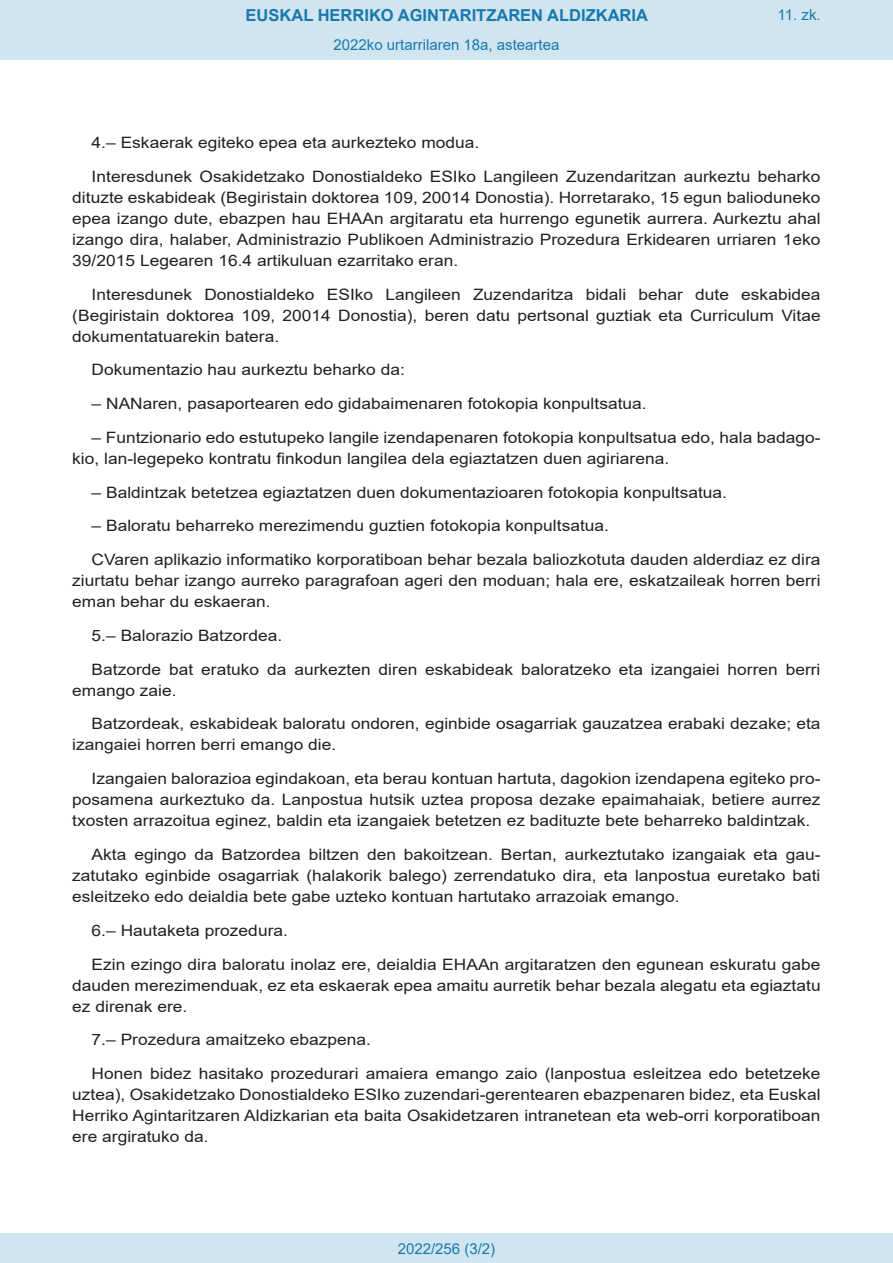
<style>
.page{position:relative;width:893px;height:1263px;background:#fff}
.page>*{position:absolute;margin:0;border:0;box-sizing:border-box;transform-origin:0 0}
.t1{font:700 16.5px "Arial";color:#1879ad}
.BOPVDetalle{font:15.6px/21px "Arial";color:#231f20;text-align:justify;scale:1.11 1}
.Paginacion_Centro{font:15px "Arial";color:#1879ad}
</style>
<div class="page">
<div style="left:0;top:0;width:893px;height:60px;background:#d0e5f0"></div>
<div style="left:0;top:1233px;width:893px;height:30px;background:#d0e5f0"></div>
<p class="t1" style="left:246px;top:3px;width:404px">EUSKAL HERRIKO AGINTARITZAREN ALDIZKARIA</p>
<p class="Paginacion_Centro" style="left:333px;top:35px;width:227px">2022ko urtarrilaren 18a, asteartea</p>
<p class="Paginacion_Centro" style="left:778px;top:5px;width:45px">11. zk.</p>
<p class="BOPVDetalle" style="left:92px;top:132px;width:351px">4.– Eskaerak egiteko epea eta aurkezteko modua.</p>
<p class="BOPVDetalle" style="left:72px;top:166px;width:676px;text-indent:19px">Interesdunek Osakidetzako Donostialdeko ESIko Langileen Zuzendaritzan aurkeztu beharko dituzte eskabideak (Begiristain doktorea 109, 20014 Donostia). Horretarako, 15 egun balioduneko epea izango dute, ebazpen hau EHAAn argitaratu eta hurrengo egunetik aurrera. Aurkeztu ahal izango dira, halaber, Administrazio Publikoen Administrazio Prozedura Erkidearen urriaren 1eko 39/2015 Legearen 16.4 artikuluan ezarritako eran.</p>
<p class="BOPVDetalle" style="left:72px;top:284px;width:676px;text-indent:19px">Interesdunek Donostialdeko ESIko Langileen Zuzendaritza bidali behar dute eskabidea (Begiristain doktorea 109, 20014 Donostia), beren datu pertsonal guztiak eta Curriculum Vitae dokumentatuarekin batera.</p>
<p class="BOPVDetalle" style="left:92px;top:359px;width:284px">Dokumentazio hau aurkeztu beharko da:</p>
<p class="BOPVDetalle" style="left:92px;top:393px;width:502px">– NANaren, pasaportearen edo gidabaimenaren fotokopia konpultsatua.</p>
<p class="BOPVDetalle" style="left:72px;top:427px;width:676px;text-indent:19px">– Funtzionario edo estutupeko langile izendapenaren fotokopia konpultsatua edo, hala badago&shy;kio, lan-legepeko kontratu finkodun langilea dela egiaztatzen duen agiriarena.</p>
<p class="BOPVDetalle" style="left:92px;top:482px;width:574px">– Baldintzak betetzea egiaztatzen duen dokumentazioaren fotokopia konpultsatua.</p>
<p class="BOPVDetalle" style="left:92px;top:515px;width:468px">– Baloratu beharreko merezimendu guztien fotokopia konpultsatua.</p>
<p class="BOPVDetalle" style="left:72px;top:549px;width:676px;text-indent:19px">CVaren aplikazio informatiko korporatiboan behar bezala baliozkotuta dauden alderdiaz ez dira ziurtatu behar izango aurreko paragrafoan ageri den moduan; hala ere, eskatzaileak horren berri eman behar du eskaeran.</p>
<p class="BOPVDetalle" style="left:92px;top:625px;width:173px">5.– Balorazio Batzordea.</p>
<p class="BOPVDetalle" style="left:72px;top:659px;width:676px;text-indent:19px">Batzorde bat eratuko da aurkezten diren eskabideak baloratzeko eta izangaiei horren berri emango zaie.</p>
<p class="BOPVDetalle" style="left:72px;top:713px;width:676px;text-indent:19px">Batzordeak, eskabideak baloratu ondoren, eginbide osagarriak gauzatzea erabaki dezake; eta izangaiei horren berri emango die.</p>
<p class="BOPVDetalle" style="left:72px;top:768px;width:676px;text-indent:19px">Izangaien balorazioa egindakoan, eta berau kontuan hartuta, dagokion izendapena egiteko pro&shy;posamena aurkeztuko da. Lanpostua hutsik uztea proposa dezake epaimahaiak, betiere aurrez txosten arrazoitua eginez, baldin eta izangaiek betetzen ez badituzte bete beharreko baldintzak.</p>
<p class="BOPVDetalle" style="left:72px;top:844px;width:676px;text-indent:19px">Akta egingo da Batzordea biltzen den bakoitzean. Bertan, aurkeztutako izangaiak eta gau&shy;zatutako eginbide osagarriak (halakorik balego) zerrendatuko dira, eta lanpostua euretako bati esleitzeko edo deialdia bete gabe uzteko kontuan hartutako arrazoiak emango.</p>
<p class="BOPVDetalle" style="left:92px;top:920px;width:178px">6.– Hautaketa prozedura.</p>
<p class="BOPVDetalle" style="left:72px;top:953px;width:676px;text-indent:19px">Ezin ezingo dira baloratu inolaz ere, deialdia EHAAn argitaratzen den egunean eskuratu gabe dauden merezimenduak, ez eta eskaerak epea amaitu aurretik behar bezala alegatu eta egiaztatu ez direnak ere.</p>
<p class="BOPVDetalle" style="left:92px;top:1029px;width:253px">7.– Prozedura amaitzeko ebazpena.</p>
<p class="BOPVDetalle" style="left:72px;top:1063px;width:676px;text-indent:19px">Honen bidez hasitako prozedurari amaiera emango zaio (lanpostua esleitzea edo betetzeke uztea), Osakidetzako Donostialdeko ESIko zuzendari-gerentearen ebazpenaren bidez, eta Euskal Herriko Agintaritzaren Aldizkarian eta baita Osakidetzaren intranetean eta web-orri korporatiboan ere argiratuko da.</p>
<p class="Paginacion_Centro" style="left:398px;top:1238px;width:99px">2022/256 (3/2)</p>
</div>
